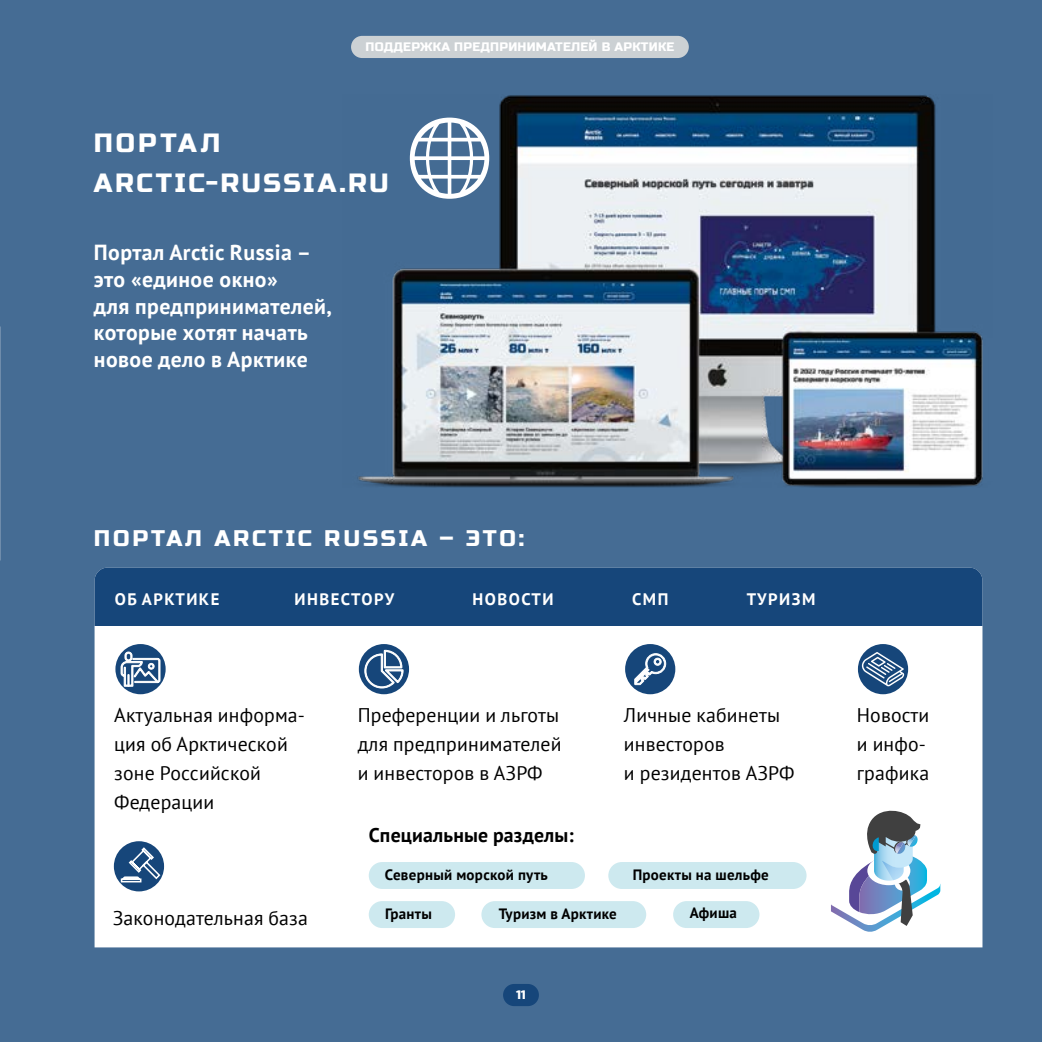
<style>
.page{position:relative;width:1042px;height:1042px;background:#456c94}
.page>*{position:absolute;margin:0;border:0;box-sizing:border-box;transform-origin:0 0}
.t1{font:26.25px/39.9px "Russo One";letter-spacing:.1em;color:#fff}
.t2{font:22.57px "Russo One";letter-spacing:.125em;color:#fff}
.t3{font:700 21.7px/26.6px "PT Sans";letter-spacing:.02em;color:#fff}
.t4{font:19.78px/28.9px "PT Sans";letter-spacing:.01em;color:#000}
.t5{font:700 19.78px "PT Sans";letter-spacing:.01em;color:#000}
.t6{font:700 16.62px "PT Sans";letter-spacing:.09em;color:#fff}
.t7{font:700 14.88px "PT Sans";letter-spacing:.02em;color:#000}
.t8{font:12.25px "Russo One";letter-spacing:.02em;color:#fff}
</style>
<div class="page">
<div style="left:95px;top:626px;width:887px;height:321px;background:#fff"></div>
<div style="left:95px;top:567px;width:887px;height:59px;background:#16467a"></div>
<div style="left:359px;top:644px;width:50px;height:50px;background:#16467a;border-radius:50%"></div>
<svg style="left:364px;top:650px;width:39px;height:38px"></svg>
<div style="left:858px;top:644px;width:50px;height:50px;background:#16467a;border-radius:50%"></div>
<svg style="left:862px;top:652px;width:42px;height:34px"></svg>
<div style="left:625px;top:644px;width:50px;height:50px;background:#16467a;border-radius:50%"></div>
<svg style="left:634px;top:653px;width:32px;height:32px"></svg>
<svg style="left:115px;top:644px;width:51px;height:50px"></svg>
<svg style="left:121px;top:652px;width:39px;height:34px"></svg>
<div style="left:114px;top:841px;width:50px;height:50px;background:#16467a;border-radius:50%"></div>
<svg style="left:120px;top:846px;width:41px;height:37px"></svg>
<svg style="left:831px;top:806px;width:143px;height:126px;background:#cbd6e1"></svg>
<img style="left:357px;top:95px;width:626px;height:392px">
<div style="left:369px;top:862px;width:216px;height:27px;background:#cde9ef;border-radius:13px"></div>
<div style="left:608px;top:862px;width:198px;height:27px;background:#cde9ef;border-radius:13px"></div>
<div style="left:673px;top:901px;width:86px;height:27px;background:#cde9ef;border-radius:13px"></div>
<div style="left:481px;top:901px;width:165px;height:27px;background:#cde9ef;border-radius:13px"></div>
<div style="left:369px;top:901px;width:86px;height:27px;background:#cde9ef;border-radius:13px"></div>
<svg style="left:410px;top:118px;width:79px;height:81px"></svg>
<div style="left:503px;top:984px;width:36px;height:22px;background:#16467a;border-radius:11px"></div>
<div style="left:351px;top:36px;width:338px;height:22px;background:#ccd1d4;border-radius:11px"></div>
<p class="t8" style="left:365px;top:40px;width:310px">ПОДДЕРЖКА ПРЕДПРИНИМАТЕЛЕЙ В АРКТИКЕ</p>
<h1 class="t1" style="left:94px;top:123px;width:296px">ПОРТАЛ<br>ARCTIC-RUSSIA.RU</h1>
<p class="t3" style="left:94px;top:239px;width:239px">Портал Arctic Russia – это «единое окно»<br>для предпринимателей, которые хотят начать новое дело в Арктике</p>
<p class="t2" style="left:94px;top:525px;width:432px">ПОРТАЛ АRCTIC RUSSIA – ЭТО:</p>
<p class="t6" style="left:115px;top:588px;width:106px">ОБ АРКТИКЕ</p>
<p class="t6" style="left:294px;top:588px;width:101px">ИНВЕСТОРУ</p>
<p class="t6" style="left:472px;top:588px;width:83px">НОВОСТИ</p>
<p class="t6" style="left:632px;top:588px;width:38px">СМП</p>
<p class="t6" style="left:747px;top:588px;width:70px">ТУРИЗМ</p>
<p class="t4" style="left:114px;top:700px;width:192px">Актуальная информа&shy;ция об Арктической зоне Российской<br>Федерации</p>
<p class="t4" style="left:113px;top:903px;width:197px">Законодательная база</p>
<p class="t4" style="left:624px;top:700px;width:172px">Личные кабинеты инвесторов<br>и резидентов АЗРФ</p>
<p class="t4" style="left:358px;top:700px;width:205px">Преференции и льготы для предпринимателей и инвесторов в АЗРФ</p>
<p class="t4" style="left:857px;top:700px;width:74px">Новости и инфо&shy;графика</p>
<p class="t5" style="left:369px;top:822px;width:207px">Специальные разделы:</p>
<p class="t7" style="left:385px;top:864px;width:164px">Северный морской путь</p>
<p class="t7" style="left:633px;top:864px;width:138px">Проекты на шельфе</p>
<p class="t7" style="left:385px;top:903px;width:48px">Гранты</p>
<p class="t7" style="left:499px;top:903px;width:120px">Туризм в Арктике</p>
<p class="t7" style="left:690px;top:902px;width:49px">Афиша</p>
<p class="t8" style="left:516px;top:988px;width:11px">11</p>
</div>
